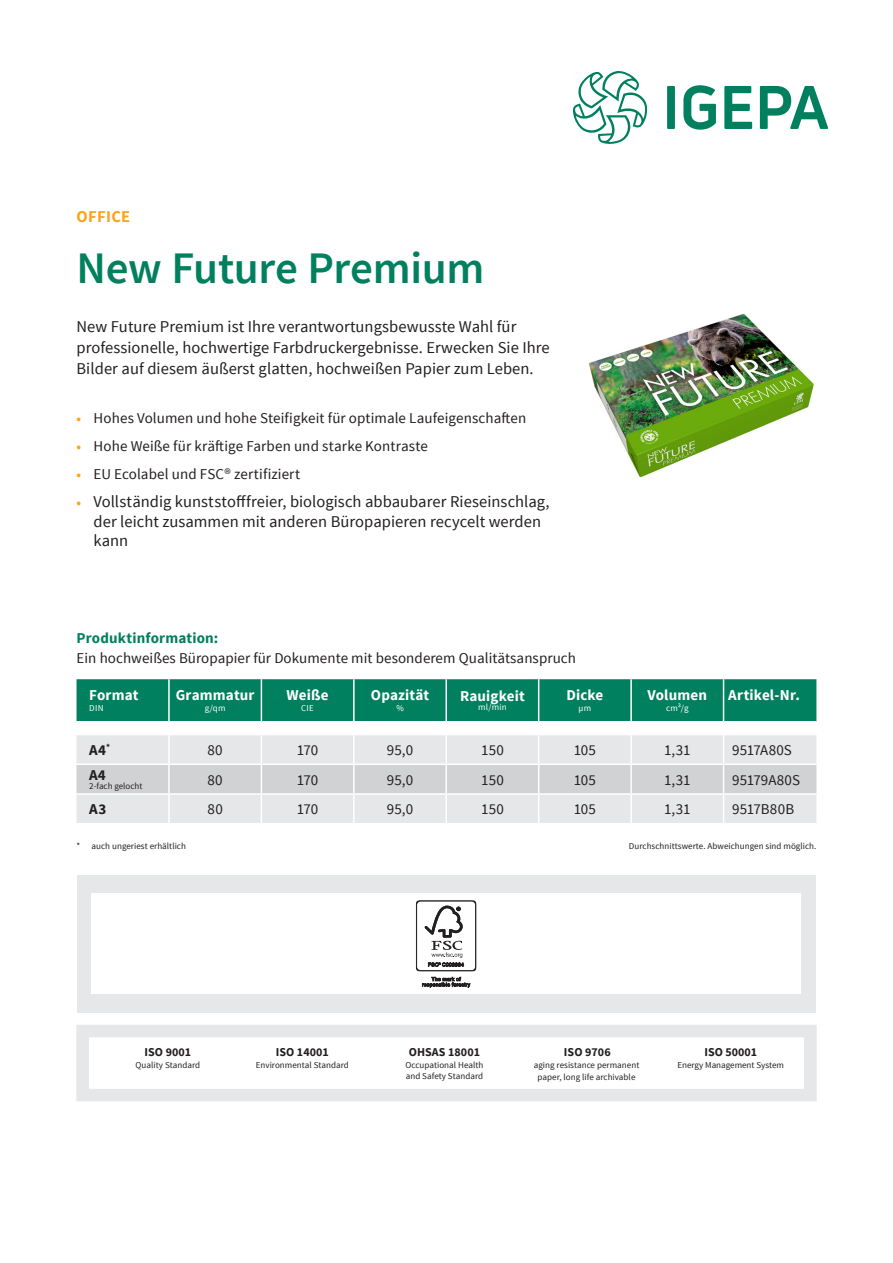
<style>
.page{position:relative;width:893px;height:1263px;background:#fff}
.page>*{position:absolute;margin:0;border:0;box-sizing:border-box;transform-origin:0 0}
.t1{font:600 45px "Source Sans Pro";letter-spacing:-.01em;color:#00805f}
.t2{font:16.5px/21px "Source Sans Pro";letter-spacing:.005em;color:#231f20}
.t3{font:700 16.5px "Source Sans Pro";letter-spacing:.02em;color:#f9a51b}
.t4{font:15px "Source Sans Pro";letter-spacing:.005em;color:#231f20}
.t5{font:700 15px "Source Sans Pro";letter-spacing:.01em;color:#fff}
.t6{font:700 15px "Source Sans Pro";letter-spacing:.01em;color:#00805f}
.t7{font:700 15px "Source Sans Pro";color:#231f20}
.t8{font:700 12px "Source Sans Pro";letter-spacing:.005em;color:#231f20}
.t9{font:9px/10.8px "Source Sans Pro";letter-spacing:.005em;color:#231f20}
.t10{font:9px "Source Sans Pro";letter-spacing:.025em;color:#fff}
.s1{font-weight:700;font-size:13.5px;color:#f9a51b}
</style>
<div class="page">
<div style="left:76px;top:1025px;width:741px;height:76px;background:#e6e7e9"></div>
<svg style="left:89px;top:1037px;width:715px;height:51px"></svg>
<img style="left:588px;top:313px;width:226px;height:165px">
<div style="left:77px;top:875px;width:739px;height:138px;background:#e6e7e9"></div>
<div style="left:91px;top:894px;width:710px;height:100px;background:#fff"></div>
<div style="left:416px;top:901px;width:60px;height:70px;border:1px solid #231f20;border-radius:4px"></div>
<svg style="left:424px;top:906px;width:40px;height:61px"></svg>
<svg style="left:422px;top:977px;width:48px;height:10px"></svg>
<svg style="left:77px;top:679px;width:739px;height:144px;background:#a3c8c0"></svg>
<svg style="left:683px;top:85px;width:33px;height:45px"></svg>
<div style="left:667px;top:86px;width:8px;height:43px;background:#00805f"></div>
<svg style="left:724px;top:86px;width:28px;height:43px"></svg>
<svg style="left:760px;top:86px;width:68px;height:43px"></svg>
<svg style="left:573px;top:71px;width:74px;height:73px"></svg>
<p class="t3" style="left:77px;top:206px;width:55px">OFFICE</p>
<h1 class="t1" style="left:77px;top:240px;width:409px">New Future Premium</h1>
<p class="t2" style="left:77px;top:316px;width:475px">New Future Premium ist Ihre verantwortungsbewusste Wahl für professionelle, hochwertige Farbdruckergebnisse. Erwecken Sie Ihre<br>Bilder auf diesem äußerst glatten, hochweißen Papier zum Leben.</p>
<p class="t4" style="left:77px;top:409px;width:451px"><span class="s1">•</span> Hohes Volumen und hohe Steifigkeit für optimale Laufeigenschaften</p>
<p class="t4" style="left:77px;top:437px;width:353px"><span class="s1">•</span> Hohe Weiße für kräftige Farben und starke Kontraste</p>
<p class="t4" style="left:77px;top:465px;width:225px"><span class="s1">•</span> EU Ecolabel und FSC® zertifiziert</p>
<p class="t2" style="left:94px;top:492px;width:457px;line-height:19.5px;text-indent:-17px"><span class="s1">•</span> Vollständig kunststofffreier, biologisch abbaubarer Rieseinschlag, der leicht zusammen mit anderen Büropapieren recycelt werden kann</p>
<p class="t6" style="left:77px;top:628px;width:143px">Produktinformation:</p>
<p class="t4" style="left:77px;top:648px;width:501px">Ein hochweißes Büropapier für Dokumente mit besonderem Qualitätsanspruch</p>
<p class="t5" style="left:89px;top:686px;width:51px">Format</p>
<p class="t10" style="left:89px;top:702px;width:16px">DIN</p>
<p class="t5" style="left:287px;top:686px;width:44px">Weiße</p>
<p class="t10" style="left:301px;top:702px;width:14px">CIE</p>
<p class="t5" style="left:371px;top:686px;width:60px">Opazität</p>
<p class="t10" style="left:396px;top:702px;width:9px">%</p>
<p class="t5" style="left:566px;top:686px;width:39px">Dicke</p>
<p class="t10" style="left:579px;top:702px;width:14px">µm</p>
<p class="t5" style="left:176px;top:686px;width:80px">Grammatur</p>
<p class="t10" style="left:205px;top:702px;width:22px">g/qm</p>
<p class="t5" style="left:460px;top:687px;width:66px">Rauigkeit</p>
<p class="t10" style="left:478px;top:702px;width:30px">ml/min</p>
<p class="t5" style="left:648px;top:686px;width:61px">Volumen</p>
<p class="t10" style="left:666px;top:702px;width:24px">cm³/g</p>
<p class="t5" style="left:728px;top:686px;width:73px">Artikel-Nr.</p>
<p class="t7" style="left:89px;top:740px;width:22px">A4<sup>*</sup></p>
<p class="t4" style="left:208px;top:741px;width:17px">80</p>
<p class="t4" style="left:297px;top:741px;width:23px">170</p>
<p class="t4" style="left:387px;top:741px;width:28px">95,0</p>
<p class="t4" style="left:481px;top:741px;width:24px">150</p>
<p class="t4" style="left:574px;top:741px;width:24px">105</p>
<p class="t4" style="left:664px;top:741px;width:28px">1,31</p>
<p class="t4" style="left:732px;top:741px;width:61px">9517A80S</p>
<p class="t7" style="left:89px;top:766px;width:18px">A4</p>
<p class="t9" style="left:89px;top:781px;width:55px">2-fach gelocht</p>
<p class="t4" style="left:208px;top:770px;width:17px">80</p>
<p class="t4" style="left:297px;top:770px;width:23px">170</p>
<p class="t4" style="left:387px;top:770px;width:28px">95,0</p>
<p class="t4" style="left:481px;top:770px;width:24px">150</p>
<p class="t4" style="left:574px;top:770px;width:24px">105</p>
<p class="t4" style="left:664px;top:770px;width:28px">1,31</p>
<p class="t4" style="left:732px;top:770px;width:69px">95179A80S</p>
<p class="t7" style="left:89px;top:800px;width:19px">A3</p>
<p class="t4" style="left:208px;top:800px;width:17px">80</p>
<p class="t4" style="left:297px;top:800px;width:23px">170</p>
<p class="t4" style="left:387px;top:800px;width:28px">95,0</p>
<p class="t4" style="left:481px;top:800px;width:24px">150</p>
<p class="t4" style="left:574px;top:800px;width:24px">105</p>
<p class="t4" style="left:664px;top:800px;width:28px">1,31</p>
<p class="t4" style="left:732px;top:800px;width:64px">9517B80B</p>
<p class="t9" style="left:77px;top:841px;width:111px">* auch ungeriest erhältlich</p>
<p class="t9" style="left:629px;top:841px;width:189px">Durchschnittswerte. Abweichungen sind möglich.</p>
<p class="t8" style="left:145px;top:1044px;width:48px">ISO 9001</p>
<p class="t9" style="left:136px;top:1059px;width:66px">Quality Standard</p>
<p class="t8" style="left:276px;top:1044px;width:55px">ISO 14001</p>
<p class="t9" style="left:256px;top:1059px;width:95px">Environmental Standard</p>
<p class="t8" style="left:409px;top:1044px;width:73px">OHSAS 18001</p>
<p class="t9" style="left:405px;top:1060px;width:80px">Occupational Health and Safety Standard</p>
<p class="t8" style="left:564px;top:1044px;width:48px">ISO 9706</p>
<p class="t9" style="left:534px;top:1059px;width:107px;line-height:12px;text-align:center">aging resistance permanent paper, long life archivable</p>
<p class="t8" style="left:704px;top:1044px;width:54px">ISO 50001</p>
<p class="t9" style="left:677px;top:1059px;width:108px">Energy Management System</p>
</div>
